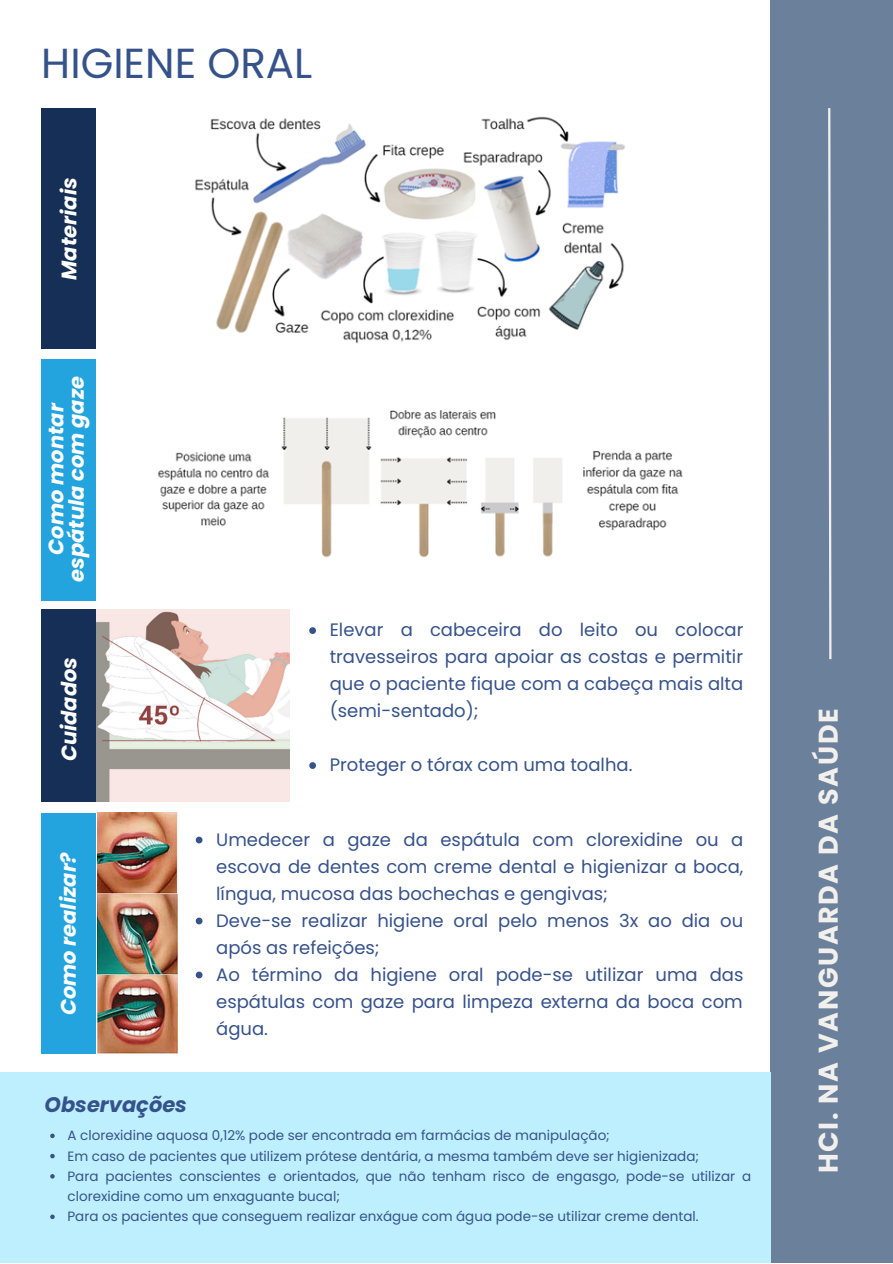
<style>
.page{position:relative;width:893px;height:1264px;background:#fff}
.page>*{position:absolute;margin:0;border:0;box-sizing:border-box;transform-origin:0 0}
.t1{font:42px "Poppins";color:#36528b}
.t2{font:700 27px "Poppins";letter-spacing:.06em;color:#f2f0ec}
.t3{font:italic 700 21px/20.2px "Poppins";color:#fff;text-align:center}
.t4{font:italic 700 21px "Poppins";color:#36528b}
.t5{font:18px/27px "Poppins";color:#36528b;text-align:justify}
.t6{font:13.5px/20.2px "Poppins";color:#36528b}
</style>
<div class="page">
<div style="left:770px;top:0;width:122px;height:1262px;background:#6b809b"></div>
<svg style="left:828px;top:108px;width:4px;height:552px"></svg>
<img style="left:195px;top:116px;width:430px;height:228px">
<div style="left:41px;top:108px;width:55px;height:241px;background:#162f56"></div>
<img style="left:96px;top:609px;width:194px;height:192px">
<div style="left:41px;top:609px;width:55px;height:192px;background:#162f56"></div>
<div style="left:41px;top:359px;width:55px;height:241px;background:#23a4de"></div>
<div style="left:41px;top:812px;width:55px;height:241px;background:#23a4de"></div>
<img style="left:157px;top:410px;width:526px;height:148px">
<img style="left:97px;top:812px;width:80px;height:241px">
<svg style="left:309px;top:627px;width:7px;height:7px"></svg>
<svg style="left:309px;top:762px;width:7px;height:7px"></svg>
<svg style="left:196px;top:836px;width:6px;height:7px"></svg>
<svg style="left:196px;top:917px;width:6px;height:7px"></svg>
<svg style="left:196px;top:971px;width:6px;height:7px"></svg>
<div style="left:0;top:1072px;width:770px;height:190px;background:#beefff"></div>
<svg style="left:50px;top:1133px;width:5px;height:5px"></svg>
<svg style="left:50px;top:1153px;width:5px;height:5px"></svg>
<svg style="left:50px;top:1174px;width:5px;height:4px"></svg>
<svg style="left:50px;top:1214px;width:5px;height:4px"></svg>
<h1 class="t1" style="left:41px;top:34px;width:272px">HIGIENE ORAL</h1>
<p class="t3" style="left:59px;top:280px;width:104px;rotate:-90deg">Materiais</p>
<p class="t3" style="left:46px;top:582px;width:207px;rotate:-90deg">Como montar espátula com gaze</p>
<p class="t3" style="left:59px;top:761px;width:106px;rotate:-90deg">Cuidados</p>
<p class="t3" style="left:58px;top:1015px;width:165px;rotate:-90deg">Como realizar?</p>
<p class="t5" style="left:329px;top:616px;width:415px">Elevar a cabeceira do leito ou colocar travesseiros para apoiar as costas e permitir que o paciente fique com a cabeça mais alta (semi-sentado);</p>
<p class="t5" style="left:329px;top:751px;width:304px">Proteger o tórax com uma toalha.</p>
<p class="t5" style="left:216px;top:825px;width:528px;text-align:left">Umedecer a gaze da espátula com clorexidine ou a escova de dentes com creme dental e higienizar a boca, língua, mucosa das bochechas e gengivas;<br>Deve-se realizar higiene oral pelo menos 3x ao dia ou após as refeições;<br>Ao término da higiene oral pode-se utilizar uma das espátulas com gaze para limpeza externa da boca com água.</p>
<p class="t4" style="left:45px;top:1090px;width:144px">Observações</p>
<p class="t6" style="left:67px;top:1125px;width:685px">A clorexidine aquosa 0,12% pode ser encontrada em farmácias de manipulação;<br>Em caso de pacientes que utilizem prótese dentária, a mesma também deve ser higienizada;<br>Para pacientes conscientes e orientados, que não tenham risco de engasgo, pode-se utilizar a clorexidine como um enxaguante bucal;<br>Para os pacientes que conseguem realizar enxágue com água pode-se utilizar creme dental.</p>
<h2 class="t2" style="left:809px;top:1173px;width:466px;rotate:-90deg">HCI. NA VANGUARDA DA SAÚDE</h2>
</div>
